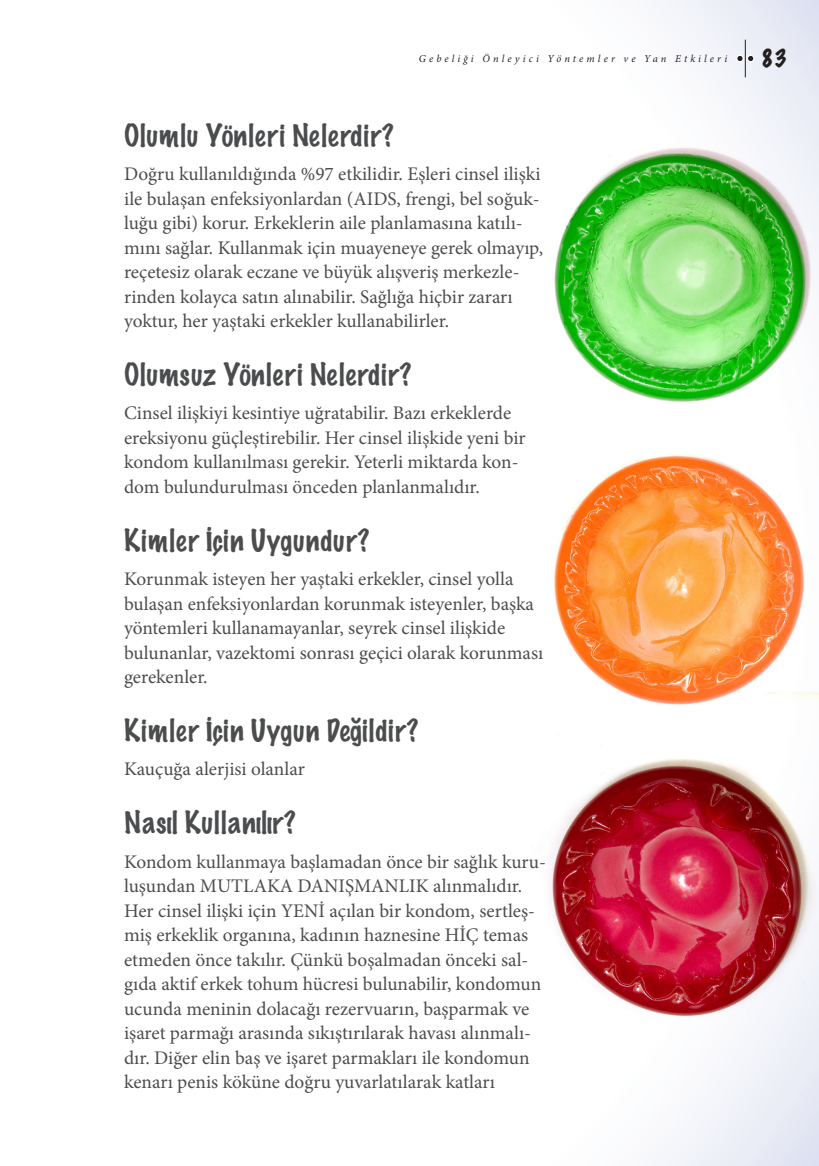
<style>
.page{position:relative;width:819px;height:1166px;background:#fff}
.page>*{position:absolute;margin:0;border:0;box-sizing:border-box;transform-origin:0 0}
.t1{font:100 28px "Marker Felt";letter-spacing:.035em;color:#4b4c4d}
.t2{font:100 22.75px "Marker Felt";color:#231f20}
.t3{font:19.25px/24.5px "Minion Pro";color:#4b4c4d}
.t4{font:italic 10.5px "Minion Pro";letter-spacing:.295em;color:#231f20}
</style>
<div class="page">
<hr style="left:745px;top:40px;width:1px;height:37px;background:#231f20">
<div style="left:736px;top:55px;width:7px;height:7px;background:#231f20;border-radius:50%"></div>
<div style="left:736px;top:55px;width:7px;height:7px;border:1px solid #fff;border-radius:50%"></div>
<svg style="left:747px;top:55px;width:6px;height:7px"></svg>
<div style="left:746px;top:55px;width:8px;height:7px;border:1px solid #fff;border-radius:50%"></div>
<img style="left:539px;top:130px;width:280px;height:906px">
<p class="t4" style="left:419px;top:51px;width:310px">Gebeliği Önleyici Yöntemler ve Yan Etkileri</p>
<p class="t2" style="left:761px;top:40px;width:27px">83</p>
<h1 class="t1" style="left:124px;top:113px;width:271px">Olumlu Yönleri Nelerdir?</h1>
<p class="t3" style="left:124px;top:162px;width:420px">Doğru kullanıldığında %97 etkilidir. Eşleri cinsel ilişki ile bulaşan enfeksiyonlardan (AIDS, frengi, bel soğuk&shy;luğu gibi) korur. Erkeklerin aile planlamasına katılı&shy;mını sağlar. Kullanmak için muayeneye gerek olmayıp, reçetesiz olarak eczane ve büyük alışveriş merkezle&shy;rinden kolayca satın alınabilir. Sağlığa hiçbir zararı yoktur, her yaştaki erkekler kullanabilirler.</p>
<h1 class="t1" style="left:124px;top:352px;width:288px">Olumsuz Yönleri Nelerdir?</h1>
<p class="t3" style="left:124px;top:401px;width:403px">Cinsel ilişkiyi kesintiye uğratabilir. Bazı erkeklerde ereksiyonu güçleştirebilir. Her cinsel ilişkide yeni bir kondom kullanılması gerekir. Yeterli miktarda kon&shy;dom bulundurulması önceden planlanmalıdır.</p>
<h1 class="t1" style="left:124px;top:518px;width:246px">Kimler İçin Uygundur?</h1>
<p class="t3" style="left:124px;top:567px;width:420px">Korunmak isteyen her yaştaki erkekler, cinsel yolla bulaşan enfeksiyonlardan korunmak isteyenler, başka yöntemleri kullanamayanlar, seyrek cinsel ilişkide bulunanlar, vazektomi sonrası geçici olarak korunması gerekenler.</p>
<h1 class="t1" style="left:124px;top:708px;width:295px">Kimler İçin Uygun Değildir?</h1>
<p class="t3" style="left:124px;top:757px;width:182px">Kauçuğa alerjisi olanlar</p>
<h1 class="t1" style="left:124px;top:800px;width:173px">Nasıl Kullanılır?</h1>
<p class="t3" style="left:124px;top:849px;width:423px">Kondom kullanmaya başlamadan önce bir sağlık kuru&shy;luşundan MUTLAKA DANIŞMANLIK alınmalıdır.<br>Her cinsel ilişki için YENİ açılan bir kondom, sertleş&shy;miş erkeklik organına, kadının haznesine HİÇ temas etmeden önce takılır. Çünkü boşalmadan önceki sal&shy;gıda aktif erkek tohum hücresi bulunabilir, kondomun ucunda meninin dolacağı rezervuarın, başparmak ve işaret parmağı arasında sıkıştırılarak havası alınmalı&shy;dır. Diğer elin baş ve işaret parmakları ile kondomun kenarı penis köküne doğru yuvarlatılarak katları</p>
</div>
